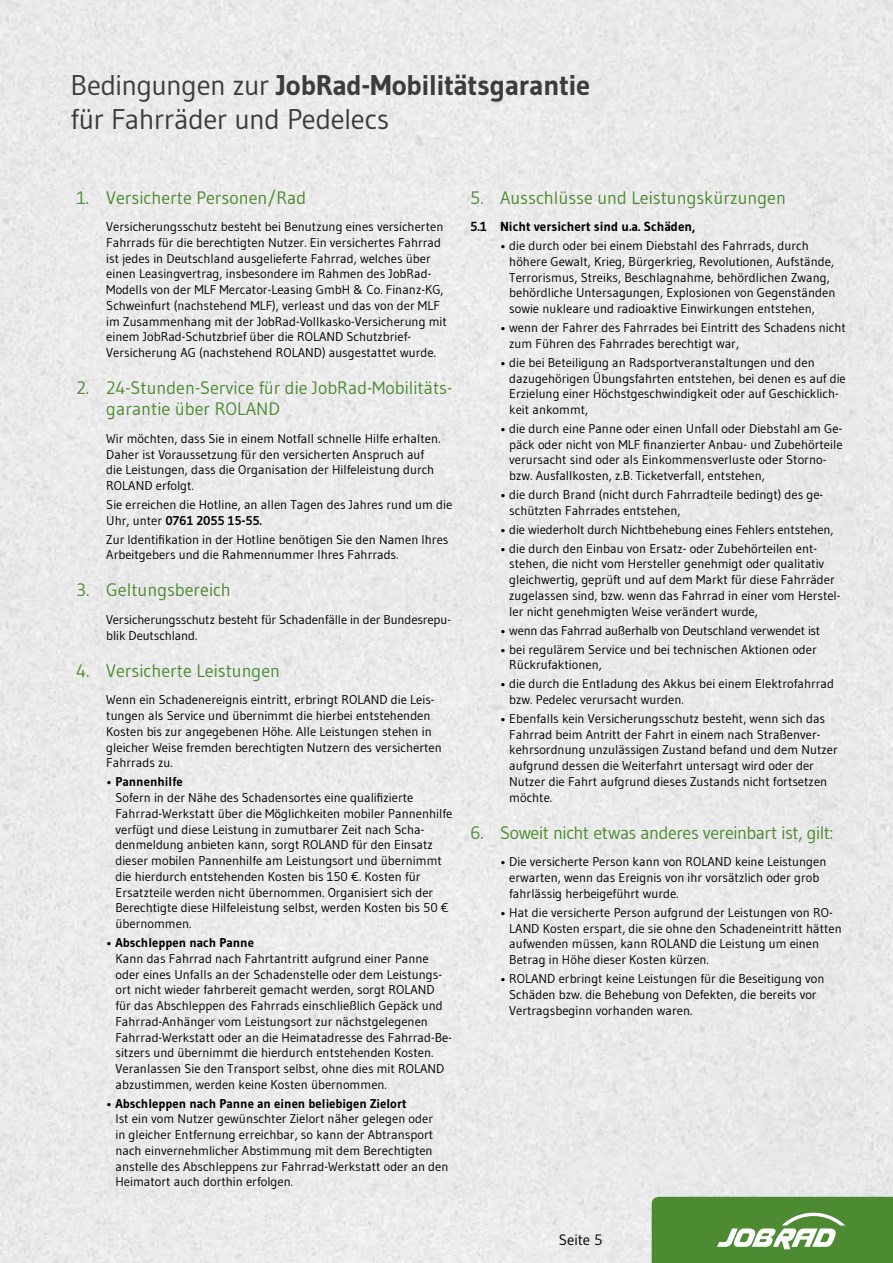
<style>
.page{position:relative;width:893px;height:1263px;background:#fff}
.page>*{position:absolute;margin:0;border:0;box-sizing:border-box;transform-origin:0 0}
.t1{font:28.5px/34.2px "Gudea";letter-spacing:-.015em;color:#3c3c3b}
.t2{font:18px/21px "Gudea";color:#4c8b32}
.t3{font:18px "Gudea";letter-spacing:-.025em;color:#4c8b32}
.t4{font:15px "Gudea";color:#000}
.t5{font:700 13.2px "Gudea";color:#000}
.t6{font:12.75px/15.8px "Gudea";color:#000}
.t7{font:12.75px "Gudea";letter-spacing:-.02em;color:#000}
.s1{font-weight:700}
</style>
<div class="page">
<div style="left:0;top:0;width:864px;height:1263px;background:#eaeaea"></div>
<div style="left:864px;top:0;width:29px;height:1197px;background:#e9e9e9"></div>
<svg style="left:652px;top:1197px;width:241px;height:66px;background:#5e9747"></svg>
<h1 class="t1" style="left:71px;top:67px;width:521px">Bedingungen zur <span class="s1">JobRad-Mobilitätsgarantie </span>für Fahrräder und Pedelecs</h1>
<h2 class="t2" style="left:77px;top:186px;width:231px">1. Versicherte Personen/Rad</h2>
<p class="t6" style="left:106px;top:219px;width:342px">Versicherungsschutz besteht bei Benutzung eines versicherten Fahrrads für die berechtigten Nutzer. Ein versichertes Fahrrad ist jedes in Deutschland ausgelieferte Fahrrad, welches über einen Leasingvertrag, insbesondere im Rahmen des JobRad-Modells von der MLF Mercator-Leasing GmbH &amp; Co. Finanz-KG, Schweinfurt (nachstehend MLF), verleast und das von der MLF im Zusammenhang mit der JobRad-Vollkasko-Versicherung mit einem JobRad-Schutzbrief über die ROLAND Schutzbrief-Versicherung AG (nachstehend ROLAND) ausgestattet wurde.</p>
<h2 class="t2" style="left:106px;top:377px;width:346px;text-indent:-30px">2. 24-Stunden-Service für die JobRad-Mobilitäts&shy;garantie über ROLAND</h2>
<p class="t6" style="left:106px;top:430px;width:336px">Wir möchten, dass Sie in einem Notfall schnelle Hilfe erhalten.<br>Daher ist Voraussetzung für den versicherten Anspruch auf die Leistungen, dass die Organisation der Hilfeleistung durch ROLAND erfolgt.</p>
<p class="t6" style="left:106px;top:496px;width:347px">Sie erreichen die Hotline, an allen Tagen des Jahres rund um die<br>Uhr, unter <span class="s1">0761 2055 15-55.</span></p>
<p class="t6" style="left:106px;top:531px;width:344px">Zur Identifikation in der Hotline benötigen Sie den Namen Ihres<br>Arbeitgebers und die Rahmennummer Ihres Fahrrads.</p>
<h2 class="t2" style="left:77px;top:579px;width:156px">3. Geltungsbereich</h2>
<p class="t6" style="left:106px;top:611px;width:346px">Versicherungsschutz besteht für Schadenfälle in der Bundesrepu&shy;blik Deutschland.</p>
<h2 class="t2" style="left:77px;top:660px;width:205px">4. Versicherte Leistungen</h2>
<p class="t6" style="left:106px;top:692px;width:337px">Wenn ein Schadenereignis eintritt, erbringt ROLAND die Leis&shy;tungen als Service und übernimmt die hierbei entstehenden Kosten bis zur angegebenen Höhe. Alle Leistungen stehen in gleicher Weise fremden berechtigten Nutzern des versicherten Fahrrads zu.</p>
<p class="t6" style="left:115px;top:774px;width:338px;text-indent:-9px">• <span class="s1">Pannenhilfe<br></span>Sofern in der Nähe des Schadensortes eine qualifizierte Fahrrad-Werkstatt über die Möglichkeiten mobiler Pannenhilfe verfügt und diese Leistung in zumutbarer Zeit nach Scha&shy;denmeldung anbieten kann, sorgt ROLAND für den Einsatz dieser mobilen Pannenhilfe am Leistungsort und übernimmt die hierdurch entstehenden Kosten bis 150 €. Kosten für Ersatzteile werden nicht übernommen. Organisiert sich der Berechtigte diese Hilfeleistung selbst, werden Kosten bis 50 € übernommen.</p>
<p class="t6" style="left:115px;top:934px;width:338px;text-indent:-9px">• <span class="s1">Abschleppen nach Panne<br></span>Kann das Fahrrad nach Fahrtantritt aufgrund einer Panne oder eines Unfalls an der Schadenstelle oder dem Leistungs&shy;ort nicht wieder fahrbereit gemacht werden, sorgt ROLAND für das Abschleppen des Fahrrads einschließlich Gepäck und Fahrrad-Anhänger vom Leistungsort zur nächstgelegenen Fahrrad-Werkstatt oder an die Heimatadresse des Fahrrad-Be&shy;sitzers und übernimmt die hierdurch entstehenden Kosten.<br>Veranlassen Sie den Transport selbst, ohne dies mit ROLAND abzustimmen, werden keine Kosten übernommen.</p>
<p class="t6" style="left:115px;top:1095px;width:335px;text-indent:-9px">• <span class="s1">Abschleppen nach Panne an einen beliebigen Zielort<br></span>Ist ein vom Nutzer gewünschter Zielort näher gelegen oder<br>in gleicher Entfernung erreichbar, so kann der Abtransport nach einvernehmlicher Abstimmung mit dem Berechtigten anstelle des Abschleppens zur Fahrrad-Werkstatt oder an den Heimatort auch dorthin erfolgen.</p>
<h2 class="t2" style="left:470px;top:186px;width:317px">5. Ausschlüsse und Leistungskürzungen</h2>
<p class="t5" style="left:470px;top:218px;width:227px">5.1 Nicht versichert sind u.a. Schäden,</p>
<p class="t6" style="left:509px;top:238px;width:328px;text-indent:-9px">• die durch oder bei einem Diebstahl des Fahrrads, durch höhere Gewalt, Krieg, Bürgerkrieg, Revolutionen, Aufstände, Terrorismus, Streiks, Beschlagnahme, behördlichen Zwang, behördliche Untersagungen, Explosionen von Gegenständen sowie nukleare und radioaktive Einwirkungen entstehen,</p>
<p class="t6" style="left:509px;top:319px;width:338px;text-indent:-9px">• wenn der Fahrer des Fahrrades bei Eintritt des Schadens nicht zum Führen des Fahrrades berechtigt war,</p>
<p class="t6" style="left:509px;top:354px;width:338px;text-indent:-9px">• die bei Beteiligung an Radsportveranstaltungen und den dazugehörigen Übungsfahrten entstehen, bei denen es auf die Erzielung einer Höchstgeschwindigkeit oder auf Geschicklich&shy;keit ankommt,</p>
<p class="t6" style="left:509px;top:420px;width:335px;text-indent:-9px">• die durch eine Panne oder einen Unfall oder Diebstahl am Ge&shy;päck oder nicht von MLF finanzierter Anbau- und Zubehörteile verursacht sind oder als Einkommensverluste oder Storno&shy;bzw. Ausfallkosten, z.B. Ticketverfall, entstehen,</p>
<p class="t6" style="left:509px;top:487px;width:315px;text-indent:-9px">• die durch Brand (nicht durch Fahrradteile bedingt) des ge&shy;schützten Fahrrades entstehen,</p>
<p class="t6" style="left:500px;top:521px;width:335px">• die wiederholt durch Nichtbehebung eines Fehlers entstehen,</p>
<p class="t6" style="left:509px;top:540px;width:333px;text-indent:-9px">• die durch den Einbau von Ersatz- oder Zubehörteilen ent&shy;stehen, die nicht vom Hersteller genehmigt oder qualitativ gleichwertig, geprüft und auf dem Markt für diese Fahrräder zugelassen sind, bzw. wenn das Fahrrad in einer vom Herstel&shy;ler nicht genehmigten Weise verändert wurde,</p>
<p class="t7" style="left:500px;top:622px;width:322px">• wenn das Fahrrad außerhalb von Deutschland verwendet ist</p>
<p class="t6" style="left:509px;top:641px;width:309px;text-indent:-9px">• bei regulärem Service und bei technischen Aktionen oder<br>Rückrufaktionen,</p>
<p class="t6" style="left:509px;top:676px;width:326px;text-indent:-9px">• die durch die Entladung des Akkus bei einem Elektrofahrrad bzw. Pedelec verursacht wurden.</p>
<p class="t6" style="left:509px;top:710px;width:330px;text-indent:-9px">• Ebenfalls kein Versicherungsschutz besteht, wenn sich das Fahrrad beim Antritt der Fahrt in einem nach Straßenver&shy;kehrsordnung unzulässigen Zustand befand und dem Nutzer aufgrund dessen die Weiterfahrt untersagt wird oder der Nutzer die Fahrt aufgrund dieses Zustands nicht fortsetzen möchte.</p>
<h2 class="t3" style="left:470px;top:821px;width:365px">6. Soweit nicht etwas anderes vereinbart ist, gilt:</h2>
<p class="t6" style="left:509px;top:854px;width:319px;text-indent:-9px">• Die versicherte Person kann von ROLAND keine Leistungen erwarten, wenn das Ereignis von ihr vorsätzlich oder grob fahrlässig herbeigeführt wurde.</p>
<p class="t6" style="left:509px;top:904px;width:334px;text-indent:-9px">• Hat die versicherte Person aufgrund der Leistungen von RO-LAND Kosten erspart, die sie ohne den Schadeneintritt hätten aufwenden müssen, kann ROLAND die Leistung um einen Betrag in Höhe dieser Kosten kürzen.</p>
<p class="t6" style="left:509px;top:970px;width:317px;text-indent:-9px">• ROLAND erbringt keine Leistungen für die Beseitigung von<br>Schäden bzw. die Behebung von Defekten, die bereits vor<br>Vertragsbeginn vorhanden waren.</p>
<p class="t4" style="left:559px;top:1231px;width:45px">Seite 5</p>
</div>
